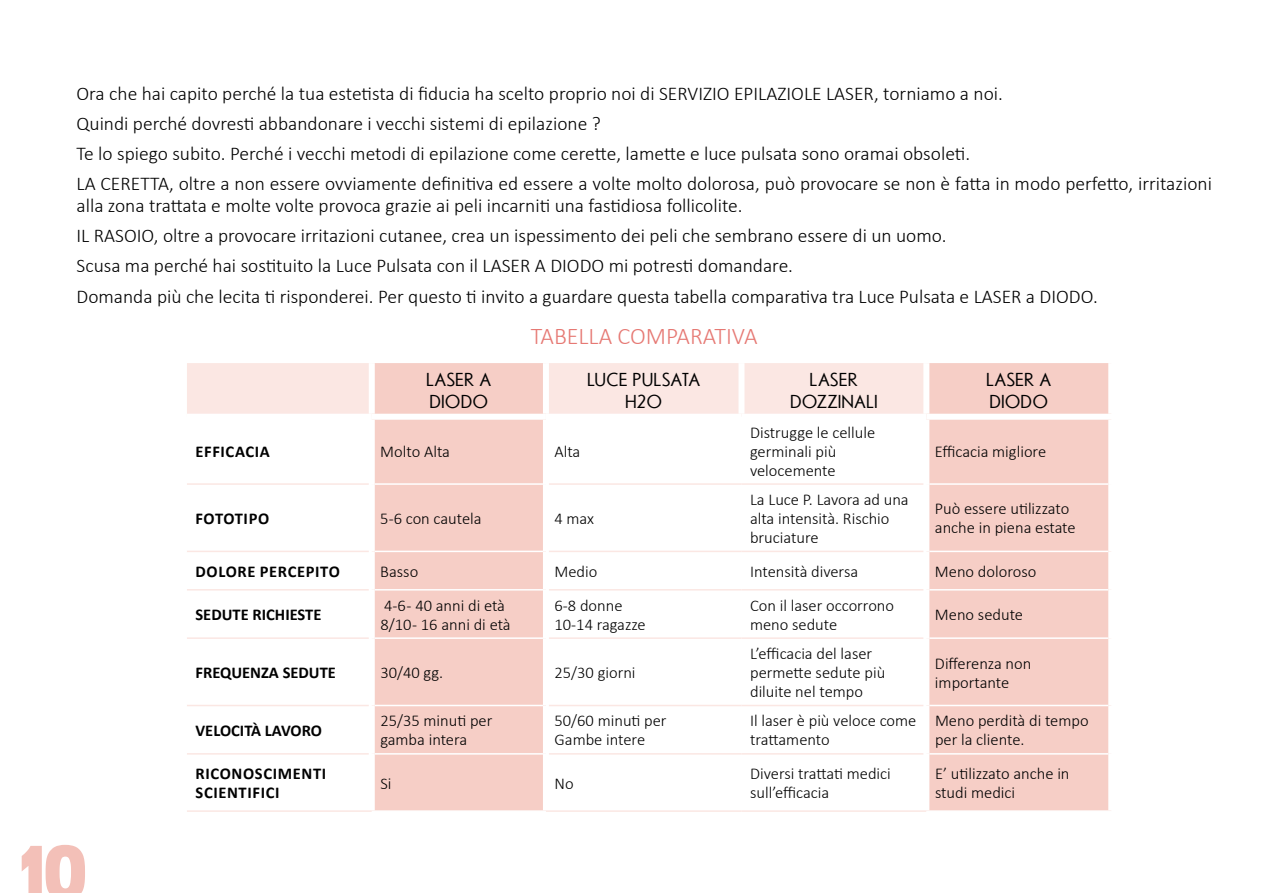
<style>
.page{position:relative;width:1263px;height:893px;background:#fff}
.page>*{position:absolute;margin:0;border:0;box-sizing:border-box;transform-origin:0 0}
.t1{font:700 79.8px "Erbar W01";color:#f3c0b8}
.t2{font:300 24px "Calibri";color:#e67974}
.t3{font:300 19.5px/30px "Calibri";color:#000}
.t4{font:19.5px/22.5px "Erbar W01";color:#000}
.t5{font:300 16.5px/18.9px "Calibri";color:#000}
.t6{font:700 16.5px/19px "Calibri";letter-spacing:.03em;color:#000}
.t7{font:700 16.5px "Calibri";color:#000}
</style>
<div class="page">
<div style="left:187px;top:363px;width:182px;height:51px;background:#fbe7e3"></div>
<svg style="left:375px;top:363px;width:733px;height:447px"></svg>
<div style="left:543px;top:363px;width:6px;height:51px;background:#fff"></div>
<div style="left:738px;top:363px;width:6px;height:51px;background:#fff"></div>
<div style="left:923px;top:363px;width:6px;height:51px;background:#fff"></div>
<div style="left:543px;top:420px;width:6px;height:64px;background:#fff"></div>
<div style="left:738px;top:420px;width:6px;height:63px;background:#fff"></div>
<div style="left:923px;top:420px;width:6px;height:64px;background:#fff"></div>
<div style="left:543px;top:484px;width:6px;height:67px;background:#fff"></div>
<div style="left:738px;top:485px;width:6px;height:66px;background:#fff"></div>
<div style="left:923px;top:484px;width:6px;height:67px;background:#fff"></div>
<div style="left:543px;top:551px;width:6px;height:39px;background:#fff"></div>
<div style="left:738px;top:552px;width:6px;height:37px;background:#fff"></div>
<div style="left:923px;top:551px;width:6px;height:39px;background:#fff"></div>
<div style="left:543px;top:590px;width:6px;height:48px;background:#fff"></div>
<div style="left:738px;top:590px;width:6px;height:47px;background:#fff"></div>
<div style="left:923px;top:590px;width:6px;height:48px;background:#fff"></div>
<div style="left:543px;top:638px;width:6px;height:67px;background:#fff"></div>
<div style="left:738px;top:639px;width:6px;height:66px;background:#fff"></div>
<div style="left:923px;top:638px;width:6px;height:67px;background:#fff"></div>
<div style="left:543px;top:705px;width:6px;height:49px;background:#fff"></div>
<div style="left:738px;top:706px;width:6px;height:47px;background:#fff"></div>
<div style="left:923px;top:705px;width:6px;height:49px;background:#fff"></div>
<div style="left:543px;top:754px;width:6px;height:56px;background:#fff"></div>
<div style="left:738px;top:755px;width:6px;height:55px;background:#fff"></div>
<div style="left:923px;top:754px;width:6px;height:56px;background:#fff"></div>
<hr style="left:187px;top:483px;width:182px;height:2px;background:#fbe7e3">
<hr style="left:549px;top:483px;width:192px;height:2px;background:#fbe7e3">
<hr style="left:741px;top:483px;width:182px;height:2px;background:#fbe7e3">
<hr style="left:187px;top:551px;width:182px;height:1px;background:#fbe7e3">
<hr style="left:549px;top:551px;width:192px;height:1px;background:#fbe7e3">
<hr style="left:741px;top:551px;width:182px;height:1px;background:#fbe7e3">
<hr style="left:187px;top:589px;width:182px;height:1px;background:#fbe7e3">
<hr style="left:549px;top:589px;width:192px;height:1px;background:#fbe7e3">
<hr style="left:741px;top:589px;width:182px;height:1px;background:#fbe7e3">
<hr style="left:187px;top:637px;width:182px;height:2px;background:#fbe7e3">
<hr style="left:549px;top:637px;width:192px;height:2px;background:#fbe7e3">
<hr style="left:741px;top:637px;width:182px;height:2px;background:#fbe7e3">
<hr style="left:187px;top:705px;width:182px;height:1px;background:#fbe7e3">
<hr style="left:549px;top:705px;width:192px;height:1px;background:#fbe7e3">
<hr style="left:741px;top:705px;width:182px;height:1px;background:#fbe7e3">
<hr style="left:187px;top:753px;width:182px;height:2px;background:#fbe7e3">
<hr style="left:549px;top:753px;width:192px;height:2px;background:#fbe7e3">
<hr style="left:741px;top:753px;width:182px;height:2px;background:#fbe7e3">
<hr style="left:187px;top:810px;width:185px;height:2px;background:#fbe7e3">
<hr style="left:546px;top:810px;width:195px;height:2px;background:#fbe7e3">
<hr style="left:741px;top:810px;width:185px;height:2px;background:#fbe7e3">
<div style="left:546px;top:414px;width:195px;height:6px;background:#fff"></div>
<div style="left:741px;top:414px;width:185px;height:6px;background:#fff"></div>
<div style="left:372px;top:414px;width:174px;height:6px;background:#fff"></div>
<div style="left:926px;top:414px;width:188px;height:6px;background:#fff"></div>
<hr style="left:375px;top:483px;width:168px;height:2px;background:#fff">
<hr style="left:929px;top:483px;width:179px;height:2px;background:#fff">
<hr style="left:375px;top:551px;width:168px;height:1px;background:#fff">
<hr style="left:929px;top:551px;width:179px;height:1px;background:#fff">
<hr style="left:375px;top:589px;width:168px;height:1px;background:#fff">
<hr style="left:929px;top:589px;width:179px;height:1px;background:#fff">
<hr style="left:375px;top:637px;width:168px;height:2px;background:#fff">
<hr style="left:929px;top:637px;width:179px;height:2px;background:#fff">
<hr style="left:375px;top:705px;width:168px;height:1px;background:#fff">
<hr style="left:929px;top:705px;width:179px;height:1px;background:#fff">
<hr style="left:375px;top:753px;width:168px;height:2px;background:#fff">
<hr style="left:929px;top:753px;width:179px;height:2px;background:#fff">
<p class="t3" style="left:77px;top:78px;width:1137px">Ora che hai capito perché la tua estetista di fiducia ha scelto proprio noi di SERVIZIO EPILAZIOLE LASER, torniamo a noi.<br>Quindi perché dovresti abbandonare i vecchi sistemi di epilazione ?<br>Te lo spiego subito. Perché i vecchi metodi di epilazione come cerette, lamette e luce pulsata sono oramai obsoleti.<br>LA CERETTA, oltre a non essere ovviamente definitiva ed essere a volte molto dolorosa, può provocare se non è fatta in modo perfetto, irritazioni</p>
<p class="t3" style="left:77px;top:191px;width:1023px">alla zona trattata e molte volte provoca grazie ai peli incarniti una fastidiosa follicolite.<br>IL RASOIO, oltre a provocare irritazioni cutanee, crea un ispessimento dei peli che sembrano essere di un uomo.<br>Scusa ma perché hai sostituito la Luce Pulsata con il LASER A DIODO mi potresti domandare.<br>Domanda più che lecita ti risponderei. Per questo ti invito a guardare questa tabella comparativa tra Luce Pulsata e LASER a DIODO.</p>
<p class="t2" style="left:531px;top:321px;width:228px">TABELLA COMPARATIVA</p>
<p class="t4" style="left:426px;top:368px;width:67px">LASER A<br>DIODO</p>
<p class="t4" style="left:587px;top:368px;width:115px;text-align:center">LUCE PULSATA<br>H2O</p>
<p class="t4" style="left:790px;top:368px;width:89px;text-align:center">LASER<br>DOZZINALI</p>
<p class="t4" style="left:986px;top:368px;width:67px">LASER A<br>DIODO</p>
<p class="t6" style="left:195px;top:441px;width:76px">EFFICACIA</p>
<p class="t5" style="left:380px;top:441px;width:71px">Molto Alta</p>
<p class="t5" style="left:554px;top:441px;width:27px">Alta</p>
<p class="t5" style="left:750px;top:422px;width:127px">Distrugge le cellule germinali più velocemente</p>
<p class="t5" style="left:935px;top:441px;width:113px">Efficacia migliore</p>
<p class="t6" style="left:195px;top:509px;width:75px">FOTOTIPO</p>
<p class="t5" style="left:380px;top:509px;width:103px">5-6 con cautela</p>
<p class="t5" style="left:554px;top:509px;width:41px">4 max</p>
<p class="t5" style="left:750px;top:490px;width:160px">La Luce P. Lavora ad una alta intensità. Rischio bruciature</p>
<p class="t5" style="left:935px;top:499px;width:142px">Può essere utilizzato anche in piena estate</p>
<p class="t6" style="left:195px;top:562px;width:146px">DOLORE PERCEPITO</p>
<p class="t5" style="left:380px;top:562px;width:39px">Basso</p>
<p class="t5" style="left:554px;top:562px;width:44px">Medio</p>
<p class="t5" style="left:750px;top:562px;width:110px">Intensità diversa</p>
<p class="t5" style="left:935px;top:562px;width:103px">Meno doloroso</p>
<p class="t7" style="left:195px;top:603px;width:127px">SEDUTE RICHIESTE</p>
<p class="t5" style="left:380px;top:596px;width:132px">4-6 - 40 anni di età<br>8/10 - 16 anni di età</p>
<p class="t5" style="left:554px;top:596px;width:93px">6-8 donne<br>10-14 ragazze</p>
<p class="t5" style="left:750px;top:596px;width:146px">Con il laser occorrono meno sedute</p>
<p class="t5" style="left:935px;top:605px;width:90px">Meno sedute</p>
<p class="t7" style="left:196px;top:661px;width:142px">FREQUENZA SEDUTE</p>
<p class="t5" style="left:380px;top:663px;width:64px">30/40 gg.</p>
<p class="t5" style="left:554px;top:663px;width:83px">25/30 giorni</p>
<p class="t5" style="left:750px;top:644px;width:137px">L’efficacia del laser permette sedute più diluite nel tempo</p>
<p class="t5" style="left:935px;top:653px;width:98px">Differenza non importante</p>
<h1 class="t1" style="left:11px;top:824px;width:78px">10</h1>
<p class="t7" style="left:196px;top:719px;width:128px">VELOCITÀ LAVORO</p>
<p class="t5" style="left:380px;top:711px;width:114px">25/35 minuti per gamba intera</p>
<p class="t5" style="left:554px;top:711px;width:114px">50/60 minuti per<br>Gambe intere</p>
<p class="t5" style="left:750px;top:711px;width:168px">Il laser è più veloce come trattamento</p>
<p class="t5" style="left:935px;top:711px;width:155px">Meno perdità di tempo per la cliente.</p>
<p class="t6" style="left:196px;top:764px;width:132px">RICONOSCIMENTI<br>SCIENTIFICI</p>
<p class="t5" style="left:380px;top:774px;width:13px">Si</p>
<p class="t5" style="left:555px;top:774px;width:21px">No</p>
<p class="t5" style="left:750px;top:764px;width:142px">Diversi trattati medici sull’efficacia</p>
<p class="t5" style="left:935px;top:764px;width:136px">E’ utilizzato anche in studi medici</p>
</div>
